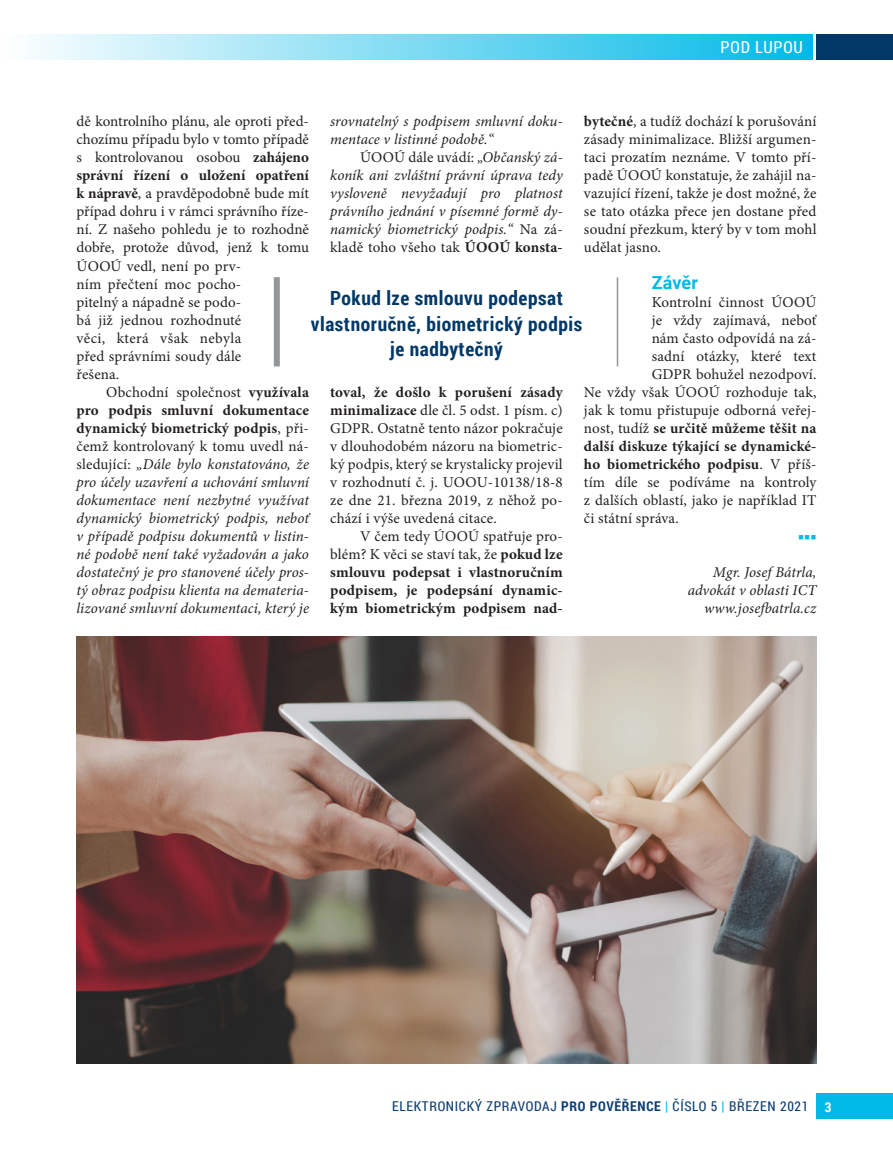
<style>
.page{position:relative;width:893px;height:1149px;background:#fff}
.page>*{position:absolute;margin:0;border:0;box-sizing:border-box;transform-origin:0 0}
.upoutavka{font:700 19.5px/25.5px "Roboto Condensed";letter-spacing:.03em;color:#013867;text-align:center}
.nadpis{font:700 18px "Roboto";letter-spacing:.005em;color:#00b9e7}
.t1{font:16.5px "Roboto Condensed";letter-spacing:.05em;color:#fff}
.text{font:italic 15px/18px "Minion Pro";letter-spacing:.005em;color:#231f20;text-align:justify}
.text_neodsazeny{font:15px/18px "Minion Pro";letter-spacing:.005em;color:#231f20}
.text-2{font:15px/18px "Minion Pro";letter-spacing:.01em;color:#231f20;text-align:justify}
.text-3{font:700 15px/18px "Minion Pro";letter-spacing:.01em;color:#231f20;text-align:justify}
.text_neodsazeny-2{font:700 15px "Minion Pro";letter-spacing:.01em;color:#231f20}
.text-4{font:15px "Minion Pro";color:#00b9e7}
.t2{font:13.5px "Roboto Condensed";letter-spacing:.05em;color:#0b3e75}
.t3{font:700 13.5px "Roboto Condensed";color:#fff}
.s1{font-weight:700}
.s2{font-style:normal}
.s3{font-weight:700;font-style:normal}
.s4{font-weight:400}
.s5{font-weight:700;color:#00b9e7}
</style>
<div class="page">
<div style="left:0;top:34px;width:812px;height:26px;background:linear-gradient(to right,#fff,#02b9e7)"></div>
<div style="left:816px;top:34px;width:77px;height:26px;background:#013867"></div>
<div style="left:816px;top:1093px;width:77px;height:25px;background:#00b9e7"></div>
<img style="left:77px;top:636px;width:739px;height:427px">
<div style="left:274px;top:277px;width:6px;height:89px;background:#939598"></div>
<hr style="left:617px;top:277px;width:1px;height:89px;background:#939598">
<p class="t1" style="left:721px;top:35px;width:84px">POD LUPOU</p>
<p class="text_neodsazeny" style="left:77px;top:113px;width:234px">dě kontrolního plánu, ale oproti před&shy;chozímu případu bylo v tomto případě s kontrolovanou osobou <span class="s1">zahájeno správní řízení o uložení opatření k nápravě</span>, a pravděpodobně bude mít případ dohru i v rámci správního říze&shy;ní. Z našeho pohledu je to rozhodně dobře, protože důvod, jenž k tomu<br>ÚOOÚ vedl, není po prv-<br>ním přečtení moc pocho-<br>pitelný a nápadně se podo-<br>bá již jednou rozhodnuté<br>věci, která však nebyla<br>před správními soudy dále<br>řešena.</p>
<p class="text" style="left:77px;top:382px;width:234px;text-indent:30px"><span class="s2">Obchodní společnost</span> <span class="s3">využívala pro podpis smluvní dokumentace dynamický biometrický podpis</span><span class="s2">, při&shy;čemž kontrolovaný k tomu uvedl ná&shy;sledující:</span> „Dále bylo konstatováno, že pro účely uzavření a uchování smluvní dokumentace není nezbytné využívat dynamický biometrický podpis, neboť v případě podpisu dokumentů v listin&shy;né podobě není také vyžadován a jako dostatečný je pro stanovené účely pros&shy;tý obraz podpisu klienta na demateria&shy;lizované smluvní dokumentaci, který je</p>
<p class="text" style="left:330px;top:112px;width:234px">srovnatelný s podpisem smluvní doku&shy;mentace v listinné podobě.“</p>
<p class="text" style="left:330px;top:148px;width:234px;text-indent:30px"><span class="s2">ÚOOÚ dále uvádí:</span> „Občanský zá&shy;koník ani zvláštní právní úprava tedy vysloveně nevyžadují pro platnost právního jednání v písemné formě dy&shy;namický biometrický podpis.“ <span class="s2">Na zá&shy;kladě toho všeho tak</span> <span class="s3">ÚOOÚ konsta-</span></p>
<p class="text-2" style="left:584px;top:113px;width:234px"><span class="s1">bytečné</span>, a tudíž dochází k porušování zásady minimalizace. Bližší argumen&shy;taci prozatím neznáme. V tomto pří&shy;padě ÚOOÚ konstatuje, že zahájil na&shy;vazující řízení, takže je dost možné, že se tato otázka přece jen dostane před soudní přezkum, který by v tom mohl udělat jasno.</p>
<p class="nadpis" style="left:652px;top:269px;width:48px">Závěr</p>
<p class="text_neodsazeny" style="left:652px;top:293px;width:166px">Kontrolní činnost ÚOOÚ</p>
<p class="text_neodsazeny" style="left:652px;top:311px;width:166px">je vždy zajímavá, neboť</p>
<p class="text_neodsazeny" style="left:652px;top:329px;width:166px">nám často odpovídá na zá-</p>
<p class="text_neodsazeny" style="left:652px;top:347px;width:166px">sadní otázky, které text</p>
<p class="text_neodsazeny" style="left:652px;top:365px;width:166px">GDPR bohužel nezodpoví.</p>
<p class="text_neodsazeny" style="left:584px;top:383px;width:234px">Ne vždy však ÚOOÚ rozhoduje tak,</p>
<p class="text_neodsazeny" style="left:584px;top:401px;width:234px">jak k tomu přistupuje odborná veřej-</p>
<p class="text_neodsazeny-2" style="left:584px;top:417px;width:234px"><span class="s4">nost, tudíž</span> se určitě můžeme těšit na</p>
<p class="text_neodsazeny-2" style="left:584px;top:435px;width:234px">další diskuze týkající se dynamické-</p>
<p class="text_neodsazeny-2" style="left:584px;top:453px;width:234px">ho biometrického podpisu<span class="s4">. V příš-</span></p>
<p class="text_neodsazeny" style="left:584px;top:473px;width:234px">tím díle se podíváme na kontroly</p>
<p class="text_neodsazeny" style="left:584px;top:491px;width:234px">z dalších oblastí, jako je například IT</p>
<p class="text_neodsazeny" style="left:584px;top:509px;width:96px">či státní správa.</p>
<p class="text-4" style="left:798px;top:525px;width:20px">■■■</p>
<p class="text" style="left:713px;top:562px;width:105px">Mgr. Josef Bátrla,</p>
<p class="text" style="left:688px;top:580px;width:130px">advokát v oblasti ICT</p>
<p class="text" style="left:704px;top:598px;width:114px">www.josefbatrla.cz</p>
<p class="upoutavka" style="left:311px;top:284px;width:273px">Pokud lze smlouvu podepsat vlastnoručně, biometrický podpis je nadbytečný</p>
<p class="text-2" style="left:330px;top:383px;width:234px"><span class="s1">toval, že došlo k porušení zásady minimalizace</span> dle čl. 5 odst. 1 písm. c)<br>GDPR. Ostatně tento názor pokračuje v dlouhodobém názoru na biometric&shy;ký podpis, který se krystalicky projevil v rozhodnutí č. j. UOOU‐10138/18‐8 ze dne 21. března 2019, z něhož po&shy;chází i výše uvedená citace.</p>
<p class="text-3" style="left:330px;top:526px;width:234px;text-indent:30px"><span class="s4">V čem tedy ÚOOÚ spatřuje pro&shy;blém? K věci se staví tak, že</span> pokud lze smlouvu podepsat i vlastnoručním podpisem, je podepsání dynamic&shy;kým biometrickým podpisem nad-</p>
<p class="t2" style="left:392px;top:1096px;width:418px">ELEKTRONICKÝ ZPRAVODAJ <span class="s1">PRO POVĚŘENCE</span> <span class="s5">|</span> ČÍSLO 5 <span class="s5">|</span> BŘEZEN 2021</p>
<p class="t3" style="left:825px;top:1097px;width:8px">3</p>
</div>
